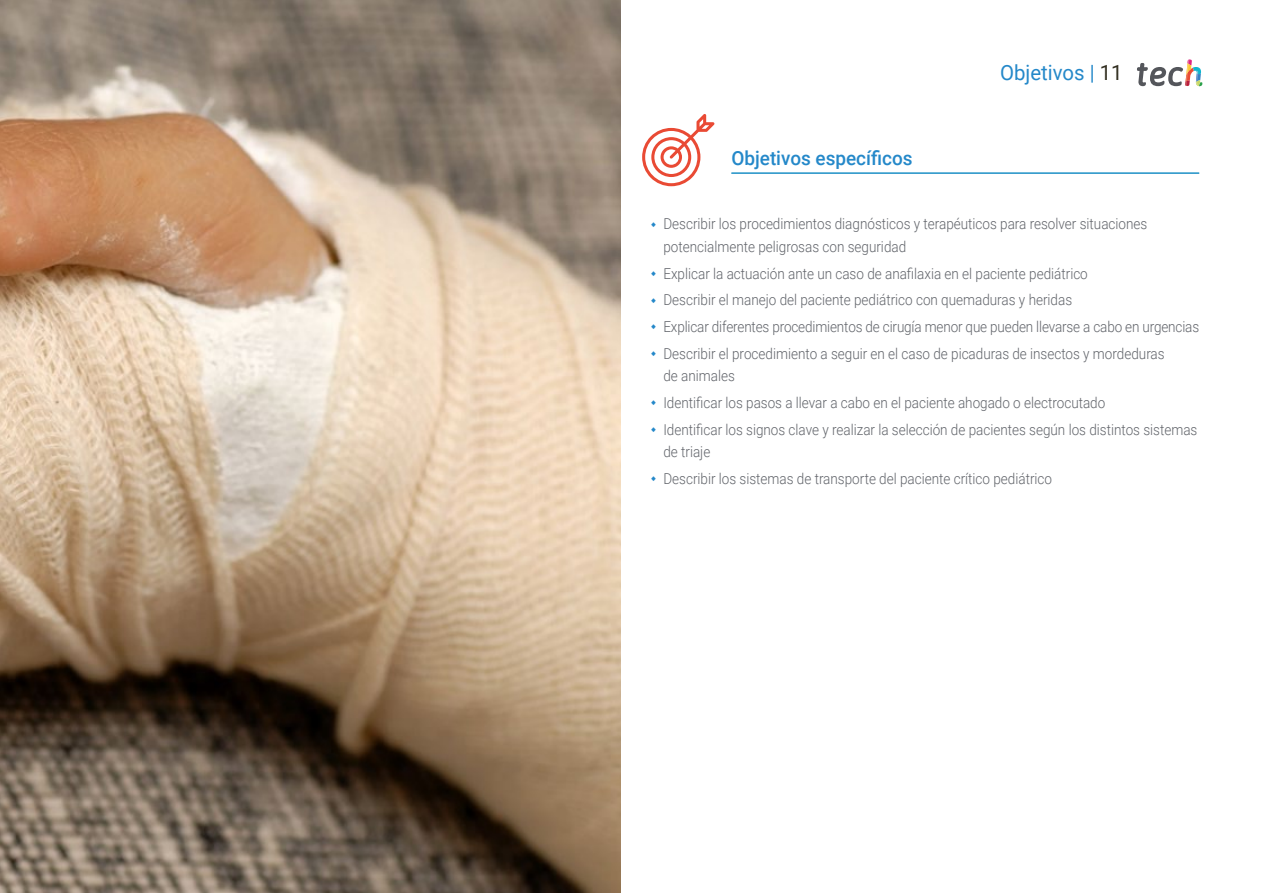
<style>
.page{position:relative;width:1263px;height:893px;background:#fff}
.page>*{position:absolute;margin:0;border:0;box-sizing:border-box;transform-origin:0 0}
.t1{font:21px "Roboto";color:#2488c9}
.t2{font:500 19.5px "Roboto";color:#2488c9}
.t3{font:300 15px/26.7px "Roboto";color:#61646a;scale:.9 1}
.s1{color:#312e20}
</style>
<div class="page">
<svg style="left:642px;top:114px;width:72px;height:72px"></svg>
<hr style="left:731px;top:173px;width:468px;height:1px;background:#2488c9">
<svg style="left:1137px;top:60px;width:65px;height:27px"></svg>
<img style="left:0;top:0;width:621px;height:893px">
<h2 class="t2" style="left:731px;top:144px;width:183px">Objetivos específicos</h2>
<h1 class="t1" style="left:1000px;top:57px;width:124px">Objetivos | <span class="s1">11</span></h1>
<p class="t3" style="left:663px;top:212px;width:539px;line-height:22.5px">Describir los procedimientos diagnósticos y terapéuticos para resolver situaciones potencialmente peligrosas con seguridad</p>
<p class="t3" style="left:663px;top:259px;width:597px">Explicar la actuación ante un caso de anafilaxia en el paciente pediátrico<br>Describir el manejo del paciente pediátrico con quemaduras y heridas<br>Explicar diferentes procedimientos de cirugía menor que pueden llevarse a cabo en urgencias Describir el procedimiento a seguir en el caso de picaduras de insectos y mordeduras</p>
<p class="t3" style="left:663px;top:362px;width:595px">de animales<br>Identificar los pasos a llevar a cabo en el paciente ahogado o electrocutado<br>Identificar los signos clave y realizar la selección de pacientes según los distintos sistemas</p>
<p class="t3" style="left:663px;top:438px;width:433px">de triaje<br>Describir los sistemas de transporte del paciente crítico pediátrico</p>
</div>
